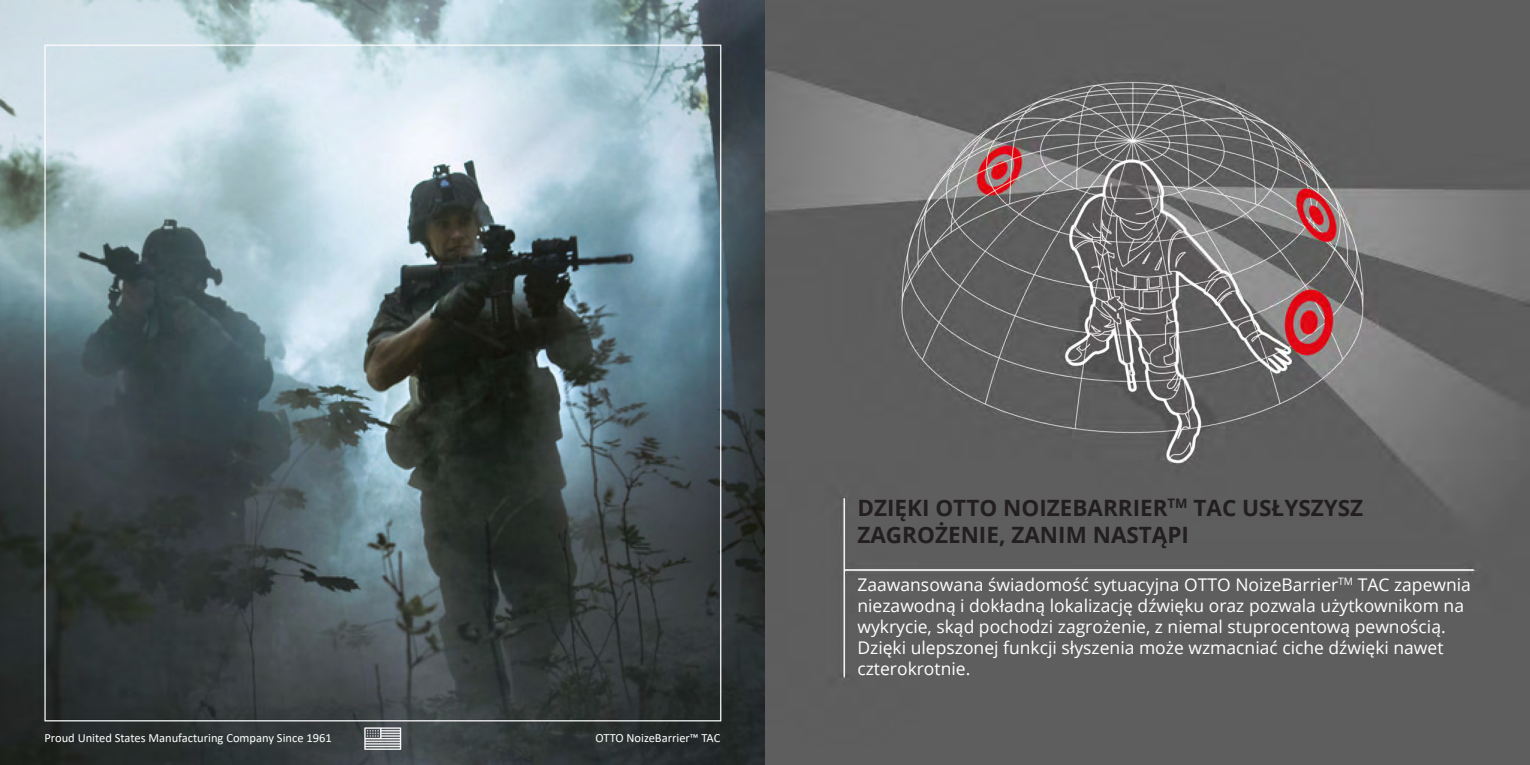
<style>
.page{position:relative;width:1530px;height:765px;background:#fff}
.page>*{position:absolute;margin:0;border:0;box-sizing:border-box;transform-origin:0 0}
.t1{font:700 22.5px/27px "Open Sans";color:#231f20}
.t2{font:17.5px/21px "Open Sans";color:#fff}
.t3{font:12.5px "Calibri";color:#fff}
</style>
<div class="page">
<img style="left:0;top:0;width:765px;height:765px">
<svg style="left:765px;top:0;width:765px;height:765px;background:#666565"></svg>
<hr style="left:844px;top:569px;width:630px;height:1px;background:#fff">
<hr style="left:844px;top:498px;width:1px;height:179px;background:#fff">
<p class="t3" style="left:45px;top:729px;width:289px">Proud United States Manufacturing Company Since 1961</p>
<p class="t3" style="left:596px;top:729px;width:126px">OTTO NoizeBarrier™ TAC</p>
<p class="t1" style="left:857px;top:494px;width:507px">DZIĘKI OTTO NOIZEBARRIER<sup>TM</sup> TAC USŁYSZYSZ<br>ZAGROŻENIE, ZANIM NASTĄPI</p>
<p class="t2" style="left:857px;top:574px;width:615px">Zaawansowana świadomość sytuacyjna OTTO NoizeBarrier<sup>TM</sup> TAC zapewnia niezawodną i dokładną lokalizację dźwięku oraz pozwala użytkownikom na wykrycie, skąd pochodzi zagrożenie, z niemal stuprocentową pewnością.<br>Dzięki ulepszonej funkcji słyszenia może wzmacniać ciche dźwięki nawet czterokrotnie.</p>
</div>
